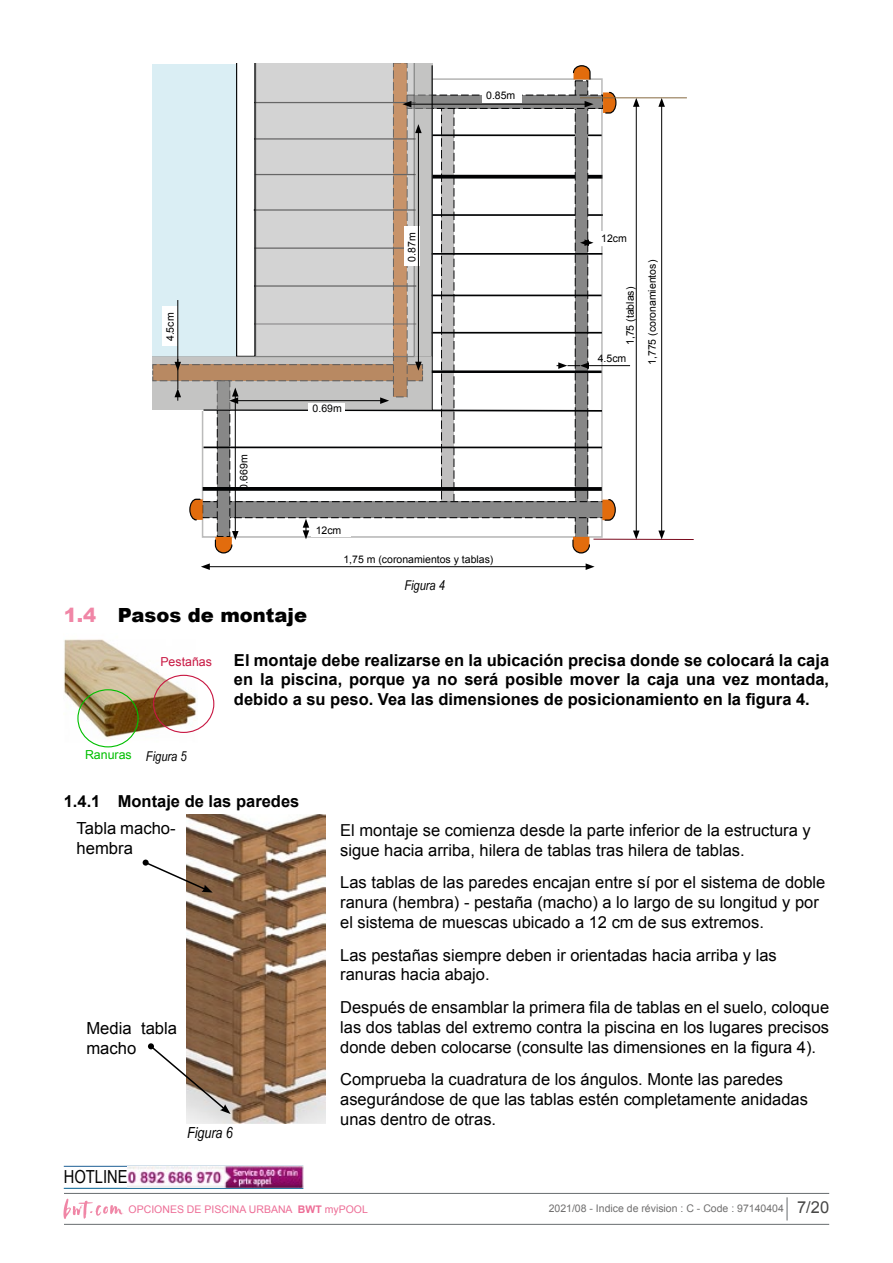
<style>
.page{position:relative;width:893px;height:1263px;background:#fff}
.page>*{position:absolute;margin:0;border:0;box-sizing:border-box;transform-origin:0 0}
.t1{font:900 19.5px "Arial";color:#000}
.t2{font:18px "Arial Narrow";color:#000}
.t3{font:16.65px/20px "Arial";color:#000}
.t4{font:16.5px/19.8px "Arial";color:#000}
.t5{font:700 16.5px/19.8px "Arial";color:#000;text-align:justify}
.t6{font:italic 15.3px "Arial Narrow";color:#000}
.t7{font:italic 13.5px "Arial Narrow";color:#000}
.t8{font:12.3px "Arial";color:#c81742}
.t9{font:12.3px "Arial";color:#00bf00}
.t10{font:10.5px "Arial";color:#000}
.t11{font:10.5px "Arial";color:#706f6f}
.t12{font:10.5px "Arial";color:#ed6d96}
.s1{color:#f086a6}
.s2{font-weight:700}
.s3{font-size:16.5px;color:#474746}
</style>
<div class="page">
<hr style="left:64px;top:1193px;width:765px;height:1px;background:#676c6e">
<svg style="left:787px;top:1197px;width:1px;height:23px"></svg>
<svg style="left:63px;top:1199px;width:60px;height:20px"></svg>
<hr style="left:64px;top:1224px;width:765px;height:1px;background:#676c6e">
<hr style="left:64px;top:1166px;width:239px;height:1px;background:#1c5e94">
<hr style="left:64px;top:1188px;width:239px;height:1px;background:#005e90">
<img style="left:128px;top:1167px;width:175px;height:20px">
<div style="left:442px;top:108px;width:12px;height:394px;background:#c0bfbf"></div>
<div style="left:441px;top:107px;width:13px;height:395px;border:1px dashed #010203"></div>
<div style="left:575px;top:81px;width:13px;height:459px;background:#878787"></div>
<div style="left:575px;top:80px;width:13px;height:461px;border:1px dashed #010203"></div>
<div style="left:203px;top:502px;width:405px;height:16px;background:#878787"></div>
<div style="left:202px;top:501px;width:406px;height:17px;border:1px dashed #010203"></div>
<div style="left:217px;top:381px;width:13px;height:155px;background:#878787"></div>
<div style="left:217px;top:380px;width:13px;height:157px;border:1px dashed #010203"></div>
<svg style="left:601px;top:498px;width:15px;height:23px"></svg>
<svg style="left:189px;top:498px;width:15px;height:23px"></svg>
<svg style="left:572px;top:536px;width:19px;height:18px"></svg>
<hr style="left:204px;top:447px;width:398px;height:1px;background:#010203">
<svg style="left:203px;top:487px;width:399px;height:4px;background:#0d0e0f"></svg>
<hr style="left:636px;top:104px;width:1px;height:429px;background:#000">
<svg style="left:633px;top:99px;width:6px;height:8px"></svg>
<svg style="left:633px;top:530px;width:6px;height:9px"></svg>
<hr style="left:661px;top:104px;width:1px;height:429px;background:#000">
<svg style="left:658px;top:99px;width:7px;height:8px"></svg>
<svg style="left:658px;top:530px;width:7px;height:9px"></svg>
<hr style="left:207px;top:566px;width:381px;height:1px;background:#000">
<svg style="left:586px;top:563px;width:9px;height:7px"></svg>
<svg style="left:201px;top:563px;width:9px;height:7px"></svg>
<hr style="left:235px;top:394px;width:1px;height:139px;background:#000">
<svg style="left:214px;top:531px;width:25px;height:23px"></svg>
<svg style="left:303px;top:519px;width:6px;height:20px"></svg>
<hr style="left:580px;top:98px;width:107px;height:1px;background:#866941">
<hr style="left:593px;top:539px;width:101px;height:1px;background:#790a1d">
<hr style="left:587px;top:365px;width:43px;height:1px;background:#000">
<svg style="left:152px;top:64px;width:465px;height:348px"></svg>
<hr style="left:178px;top:359px;width:1px;height:30px;background:#000">
<img style="left:64px;top:639px;width:133px;height:103px">
<div style="left:77px;top:689px;width:62px;height:58px;border:1px solid #00bf00;border-radius:50%"></div>
<div style="left:153px;top:675px;width:61px;height:58px;border:1px solid #c81742;border-radius:50%"></div>
<img style="left:187px;top:815px;width:139px;height:309px">
<svg style="left:148px;top:860px;width:65px;height:32px"></svg>
<div style="left:143px;top:859px;width:6px;height:7px;background:#000;border-radius:50%"></div>
<svg style="left:148px;top:1043px;width:83px;height:71px"></svg>
<p class="t10" style="left:163px;top:341px;width:30px;rotate:-90deg">4.5cm</p>
<p class="t10" style="left:237px;top:490px;width:37px;rotate:-90deg">0.669m</p>
<p class="t10" style="left:313px;top:402px;width:31px">0.69m</p>
<p class="t10" style="left:316px;top:523px;width:27px">12cm</p>
<p class="t10" style="left:405px;top:262px;width:31px;rotate:-90deg">0.87m</p>
<p class="t10" style="left:486px;top:88px;width:31px">0.85m</p>
<p class="t10" style="left:343px;top:553px;width:151px">1,75 m (coronamientos y tablas)</p>
<p class="t7" style="left:404px;top:576px;width:42px">Figura 4</p>
<p class="t1" style="left:64px;top:601px;width:245px"><span class="s1">1.4</span> Pasos de montaje</p>
<p class="t10" style="left:601px;top:232px;width:27px">12cm</p>
<p class="t10" style="left:623px;top:345px;width:60px;rotate:-90deg">1,75 (tablas)</p>
<p class="t10" style="left:626px;top:345px;width:31px;rotate:-90deg">0.66m</p>
<p class="t10" style="left:598px;top:351px;width:30px">4.5cm</p>
<p class="t10" style="left:645px;top:365px;width:107px;rotate:-90deg">1,775 (coronamientos)</p>
<p class="t8" style="left:160px;top:653px;width:53px">Pestañas</p>
<p class="t9" style="left:85px;top:746px;width:48px">Ranuras</p>
<p class="t7" style="left:146px;top:747px;width:42px">Figura 5</p>
<p class="t5" style="left:234px;top:650px;width:597px">El montaje debe realizarse en la ubicación precisa donde se colocará la caja en la piscina, porque ya no será posible mover la caja una vez montada, debido a su peso. Vea las dimensiones de posicionamiento en la figura 4.</p>
<p class="t5" style="left:64px;top:792px;width:237px">1.4.1 Montaje de las paredes</p>
<p class="t3" style="left:77px;top:818px;width:101px">Tabla macho&shy;hembra</p>
<p class="t3" style="left:86px;top:1018px;width:92px">Media tabla macho</p>
<p class="t2" style="left:64px;top:1163px;width:65px">HOTLINE</p>
<p class="t6" style="left:187px;top:1122px;width:47px">Figura 6</p>
<p class="t4" style="left:340px;top:820px;width:472px">El montaje se comienza desde la parte inferior de la estructura y sigue hacia arriba, hilera de tablas tras hilera de tablas.</p>
<p class="t4" style="left:340px;top:873px;width:487px">Las tablas de las paredes encajan entre sí por el sistema de doble ranura (hembra) - pestaña (macho) a lo largo de su longitud y por el sistema de muescas ubicado a 12 cm de sus extremos.</p>
<p class="t4" style="left:340px;top:945px;width:438px">Las pestañas siempre deben ir orientadas hacia arriba y las ranuras hacia abajo.</p>
<p class="t4" style="left:340px;top:997px;width:490px;text-align:justify">Después de ensamblar la primera fila de tablas en el suelo, coloque las dos tablas del extremo contra la piscina en los lugares precisos donde deben colocarse (consulte las dimensiones en la figura 4).</p>
<p class="t4" style="left:340px;top:1070px;width:469px">Comprueba la cuadratura de los ángulos. Monte las paredes asegurándose de que las tablas estén completamente anidadas unas dentro de otras.</p>
<p class="t12" style="left:129px;top:1202px;width:241px">OPCIONES DE PISCINA URBANA <span class="s2">BWT</span> myPOOL</p>
<p class="t11" style="left:549px;top:1201px;width:282px">2021/08 - Indice de révision : C - Code : 97140404 <span class="s3">7/20</span></p>
</div>
